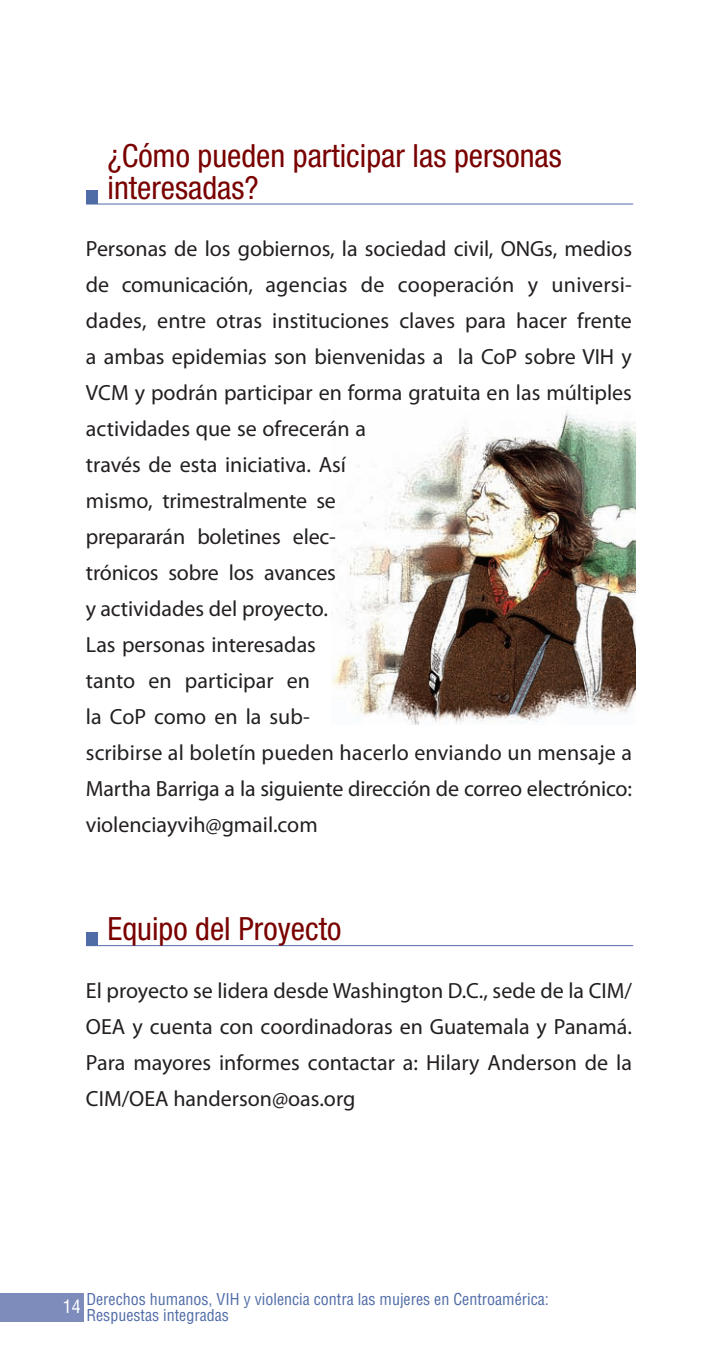
<style>
.page{position:relative;width:720px;height:1368px;background:#fff}
.page>*{position:absolute;margin:0;border:0;box-sizing:border-box;transform-origin:0 0}
.t1{font:condensed 32px/32px "Helvetica Neue LT Std";color:#790100}
.t2{font:22px/36px "Myriad Pro";color:#231f20}
.t3{font:condensed 18px "Helvetica LT Std";color:#fff}
.t4{font:condensed 16px/16px "Helvetica LT Std";color:#506ca7}
</style>
<div class="page">
<div style="left:0;top:1293px;width:84px;height:29px;background:#7e8cbb"></div>
<hr style="left:86px;top:204px;width:547px;height:1px;background:#506ca7">
<div style="left:86px;top:190px;width:11px;height:14px;background:#506ca7"></div>
<hr style="left:86px;top:945px;width:547px;height:1px;background:#506ca7">
<div style="left:86px;top:932px;width:11px;height:14px;background:#506ca7"></div>
<img style="left:331px;top:411px;width:304px;height:313px">
<h1 class="t1" style="left:108px;top:139px;width:456px">¿Cómo pueden participar las personas interesadas?</h1>
<p class="t2" style="left:86px;top:231px;width:548px">Personas de los gobiernos, la sociedad civil, ONGs, medios de comunicación, agencias de cooperación y universi&shy;dades, entre otras instituciones claves para hacer frente a ambas epidemias son bienvenidas a la CoP sobre VIH y VCM y podrán participar en forma gratuita en las múltiples actividades que se ofrecerán a<br>través de esta iniciativa. Así<br>mismo, trimestralmente se<br>prepararán boletines elec-<br>trónicos sobre los avances<br>y actividades del proyecto.<br>Las personas interesadas<br>tanto en participar en<br>la CoP como en la sub-<br>scribirse al boletín pueden hacerlo enviando un mensaje a Martha Barriga a la siguiente dirección de correo electrónico: violenciayvih@gmail.com</p>
<h1 class="t1" style="left:108px;top:913px;width:235px">Equipo del Proyecto</h1>
<p class="t2" style="left:86px;top:972px;width:548px;text-align:justify">El proyecto se lidera desde Washington D.C., sede de la CIM/ OEA y cuenta con coordinadoras en Guatemala y Panamá.<br>Para mayores informes contactar a: Hilary Anderson de la CIM/OEA handerson@oas.org</p>
<p class="t4" style="left:86px;top:1291px;width:464px">Derechos humanos, VIH y violencia contra las mujeres en Centroamérica:<br>Respuestas integradas</p>
<p class="t3" style="left:63px;top:1295px;width:19px">14</p>
</div>
